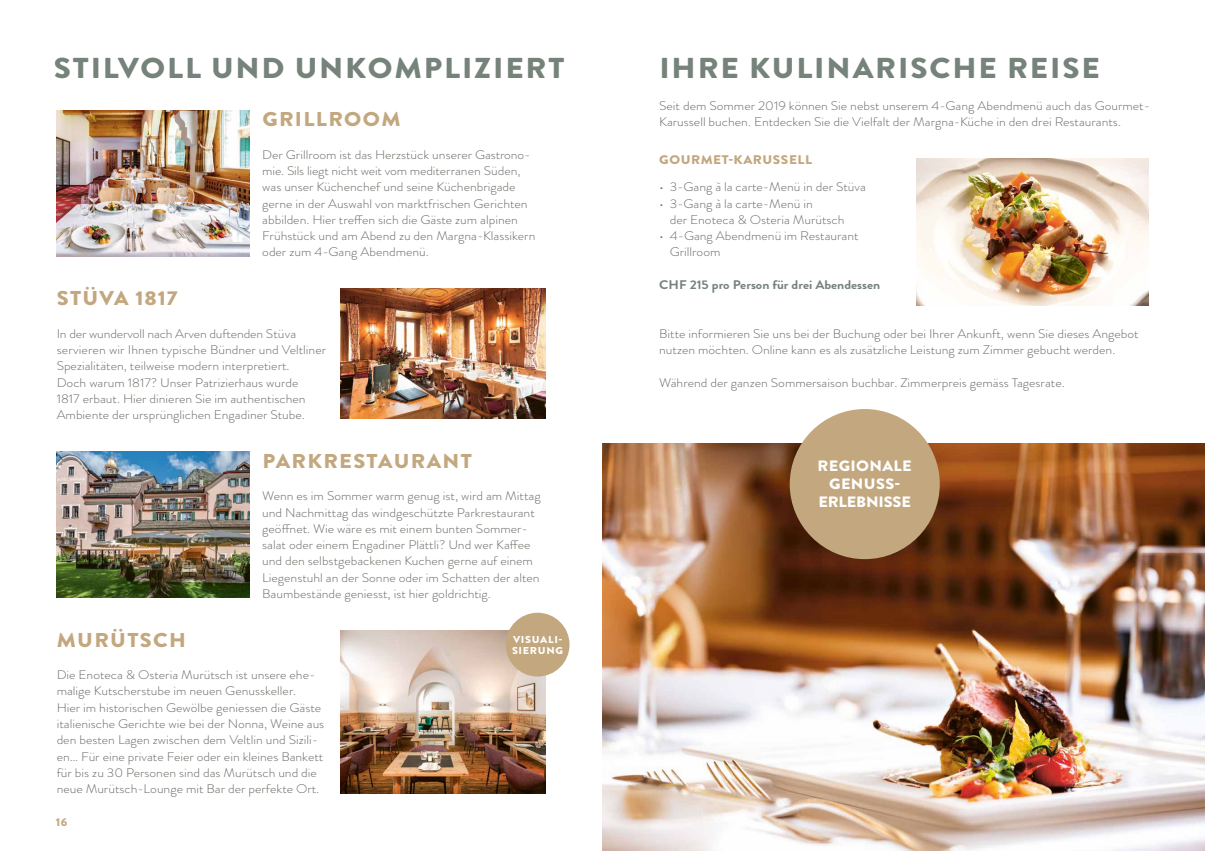
<style>
.page{position:relative;width:1205px;height:851px;background:#fff}
.page>*{position:absolute;margin:0;border:0;box-sizing:border-box;transform-origin:0 0}
.t1{font:900 28.75px "Brandon Grotesque";letter-spacing:.06em;color:#75837a;scale:1.09 1}
.t2{font:900 20px "Brandon Grotesque";letter-spacing:.06em;color:#c2a77f;scale:1.09 1}
.t3{font:900 20px "Brandon Grotesque";letter-spacing:.04em;color:#c2a77f;scale:1.09 1}
.t4{font:900 15px/18px "Brandon Grotesque";letter-spacing:.02em;color:#fff;text-align:center;scale:1.09 1}
.t5{font:300 12.5px/16.2px "Brandon Grotesque";color:#6b6a65;scale:1.09 1}
.t6{font:700 12.5px "Brandon Grotesque";color:#75837a;scale:1.09 1}
.t7{font:900 12.5px "Brandon Grotesque";letter-spacing:.04em;color:#c2a77f;scale:1.09 1}
.t8{font:900 11.25px "Brandon Grotesque";color:#c2a77f;scale:1.09 1}
.t9{font:900 10px/11.2px "Brandon Grotesque";letter-spacing:.06em;color:#fff;scale:1.09 1}
</style>
<div class="page">
<img style="left:602px;top:443px;width:603px;height:407px">
<img style="left:916px;top:159px;width:232px;height:146px">
<div style="left:790px;top:409px;width:150px;height:150px;background:#c2a77f;border-radius:50%"></div>
<img style="left:57px;top:110px;width:193px;height:146px">
<img style="left:340px;top:289px;width:206px;height:130px">
<img style="left:340px;top:630px;width:206px;height:163px">
<img style="left:57px;top:451px;width:193px;height:147px">
<div style="left:506px;top:612px;width:63px;height:64px;background:#c2a77f;border-radius:50%"></div>
<h1 class="t1" style="left:54px;top:47px;width:470px">STILVOLL UND UNKOMPLIZIERT</h1>
<h2 class="t2" style="left:262px;top:105px;width:128px">GRILLROOM</h2>
<p class="t5" style="left:262px;top:146px;width:252px">Der Grillroom ist das Herzstück unserer Gastrono&shy;mie. Sils liegt nicht weit vom mediterranen Süden, was unser Küchenchef und seine Küchenbrigade gerne in der Auswahl von marktfrischen Gerichten abbilden. Hier treffen sich die Gäste zum alpinen Frühstück und am Abend zu den Margna-Klassikern oder zum 4-Gang Abendmenü.</p>
<h2 class="t3" style="left:57px;top:284px;width:112px">STÜVA 1817</h2>
<p class="t5" style="left:57px;top:325px;width:249px">In der wundervoll nach Arven duftenden Stüva servieren wir Ihnen typische Bündner und Veltliner Spezialitäten, teilweise modern interpretiert.<br>Doch warum 1817? Unser Patrizierhaus wurde<br>1817 erbaut. Hier dinieren Sie im authentischen Ambiente der ursprünglichen Engadiner Stube.</p>
<h2 class="t2" style="left:262px;top:446px;width:194px">PARKRESTAURANT</h2>
<p class="t5" style="left:262px;top:488px;width:257px">Wenn es im Sommer warm genug ist, wird am Mittag und Nachmittag das windgeschützte Parkrestaurant geöffnet. Wie wäre es mit einem bunten Sommer&shy;salat oder einem Engadiner Plättli? Und wer Kaffee und den selbstgebackenen Kuchen gerne auf einem Liegenstuhl an der Sonne oder im Schatten der alten Baumbestände geniesst, ist hier goldrichtig.</p>
<p class="t9" style="left:512px;top:633px;width:48px">VISUALI-<br>SIERUNG</p>
<h2 class="t2" style="left:57px;top:625px;width:120px">MURÜTSCH</h2>
<p class="t5" style="left:57px;top:666px;width:247px">Die Enoteca &amp; Osteria Murütsch ist unsere ehe&shy;malige Kutscherstube im neuen Genusskeller.<br>Hier im historischen Gewölbe geniessen die Gäste italienische Gerichte wie bei der Nonna, Weine aus den besten Lagen zwischen dem Veltlin und Sizili&shy;en… Für eine private Feier oder ein kleines Bankett für bis zu 30 Personen sind das Murütsch und die neue Murütsch-Lounge mit Bar der perfekte Ort.</p>
<p class="t8" style="left:56px;top:813px;width:12px">16</p>
<h1 class="t1" style="left:659px;top:47px;width:405px">IHRE KULINARISCHE REISE</h1>
<p class="t5" style="left:659px;top:98px;width:452px">Seit dem Sommer 2019 können Sie nebst unserem 4-Gang Abendmenü auch das Gourmet-<br>Karussell buchen. Entdecken Sie die Vielfalt der Margna-Küche in den drei Restaurants.</p>
<p class="t7" style="left:659px;top:151px;width:142px">GOURMET-KARUSSELL</p>
<p class="t5" style="left:659px;top:179px;width:191px">• 3-Gang à la carte-Menü in der Stüva</p>
<p class="t5" style="left:670px;top:195px;width:162px;text-indent:-11px">• 3-Gang à la carte-Menü in<br>der Enoteca &amp; Osteria Murütsch</p>
<p class="t5" style="left:670px;top:228px;width:175px;text-indent:-11px">• 4-Gang Abendmenü im Restaurant<br>Grillroom</p>
<p class="t6" style="left:659px;top:276px;width:204px">CHF 215 pro Person für drei Abendessen</p>
<p class="t5" style="left:659px;top:325px;width:441px">Bitte informieren Sie uns bei der Buchung oder bei Ihrer Ankunft, wenn Sie dieses Angebot nutzen möchten. Online kann es als zusätzliche Leistung zum Zimmer gebucht werden.</p>
<p class="t5" style="left:659px;top:374px;width:373px">Während der ganzen Sommersaison buchbar. Zimmerpreis gemäss Tagesrate.</p>
<p class="t4" style="left:817px;top:456px;width:88px">REGIONALE<br>GENUSS-<br>ERLEBNISSE</p>
</div>
